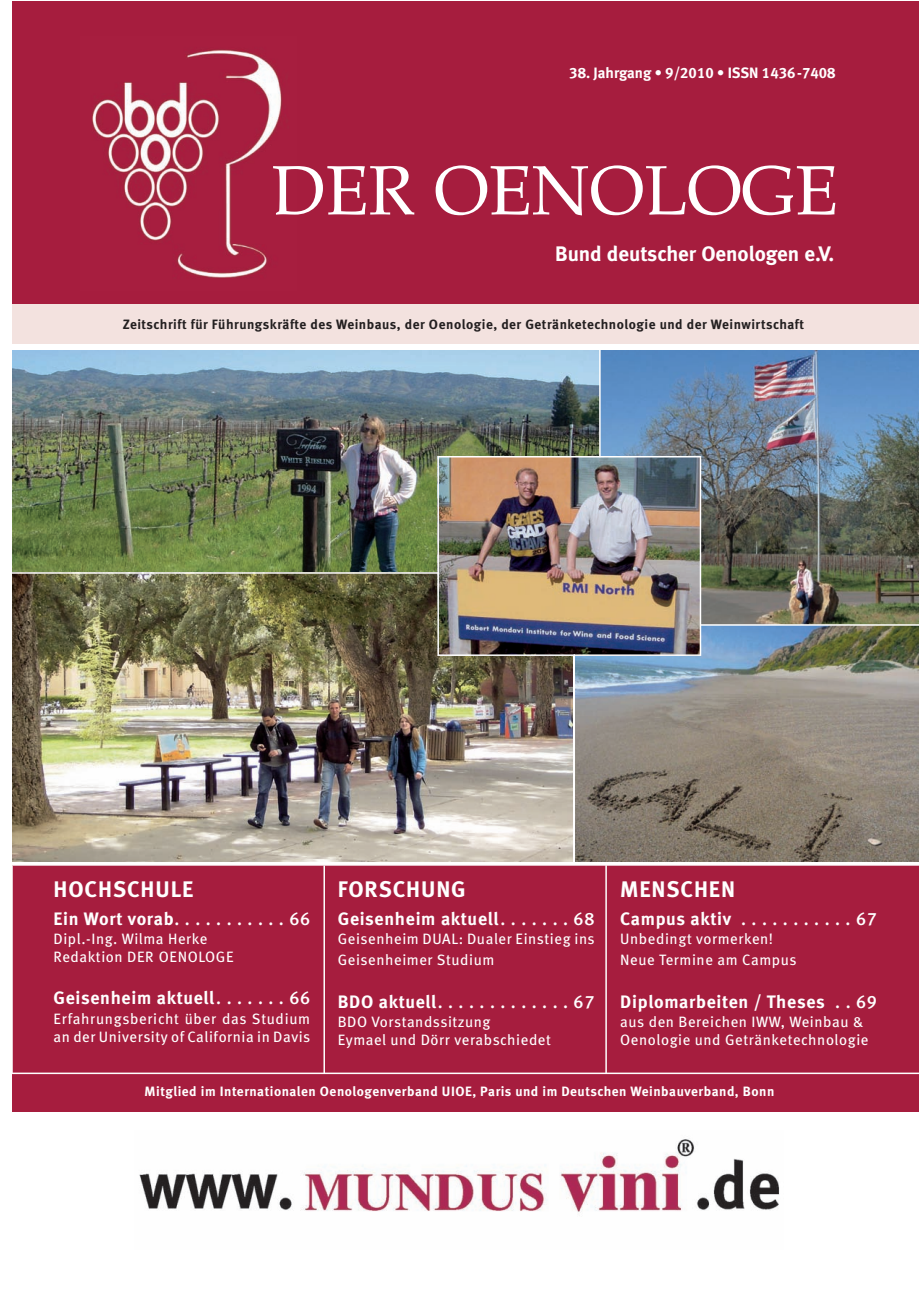
<style>
.page{position:relative;width:919px;height:1289px;background:#fff}
.page>*{position:absolute;margin:0;border:0;box-sizing:border-box;transform-origin:0 0}
.t1{font:69.75px "Book Antiqua";color:#fff}
.t2{font:22.5px "Meta Bold LF";letter-spacing:.04em;color:#fff}
.t3{font:21px "Meta Bold LF";color:#fff}
.t4{font:18px "Meta Bold LF";letter-spacing:.04em;color:#fff}
.t5{font:18px "Meta Medium LF";color:#fff}
.t6{font:15px/18px "Meta Book LF";letter-spacing:.04em;color:#fff}
.t7{font:15px "Meta Bold LF";color:#fff}
.t8{font:13.5px "Meta Bold LF";letter-spacing:.04em;color:#231f20}
.t9{font:13.5px "Meta Bold LF";letter-spacing:.04em;color:#fff}
.s1{font-family:"Meta Bold LF"}
.s2{font-family:"Meta Medium LF"}
</style>
<div class="page">
<div style="left:13px;top:302px;width:905px;height:42px;background:#f3e2df"></div>
<div style="left:13px;top:1px;width:905px;height:302px;background:#a61d3e"></div>
<div style="left:13px;top:865px;width:905px;height:207px;background:#a61d3e"></div>
<img style="left:92px;top:49px;width:190px;height:229px">
<img style="left:139px;top:1139px;width:641px;height:73px">
<hr style="left:323px;top:865px;width:2px;height:212px;background:#fff">
<hr style="left:605px;top:865px;width:1px;height:211px;background:#fff">
<div style="left:13px;top:1074px;width:905px;height:37px;background:#a61d3e"></div>
<img style="left:13px;top:350px;width:586px;height:222px">
<img style="left:13px;top:573px;width:560px;height:288px">
<img style="left:600px;top:350px;width:318px;height:274px">
<img style="left:575px;top:625px;width:343px;height:236px">
<img style="left:437px;top:456px;width:264px;height:200px">
<hr style="left:599px;top:349px;width:1px;height:108px;background:#fff">
<hr style="left:573px;top:654px;width:2px;height:208px;background:#fff">
<hr style="left:700px;top:624px;width:218px;height:1px;background:#fff">
<hr style="left:9px;top:572px;width:429px;height:1px;background:#fff">
<p class="t7" style="left:569px;top:67px;width:268px">38. Jahrgang • 9/2010 • ISSN 1436-7408</p>
<h1 class="t1" style="left:271px;top:164px;width:567px">DER OENOLOGE</h1>
<h3 class="t3" style="left:555px;top:245px;width:280px">Bund deutscher Oenologen e.V.</h3>
<p class="t8" style="left:123px;top:319px;width:682px">Zeitschrift für Führungskräfte des Weinbaus, der Oenologie, der Getränketechnologie und der Weinwirtschaft</p>
<h2 class="t2" style="left:54px;top:880px;width:141px">HOCHSCHULE</h2>
<p class="t5" style="left:54px;top:911px;width:258px"><span class="s1">Ein Wort vorab</span>. . . . . . . . . . . 66</p>
<p class="t6" style="left:54px;top:931px;width:181px">Dipl.-Ing. Wilma Herke<br>Redaktion DER OENOLOGE</p>
<p class="t4" style="left:54px;top:990px;width:258px">Geisenheim aktuell<span class="s2">. . . . . . . 66</span></p>
<p class="t6" style="left:54px;top:1010px;width:258px">Erfahrungsbericht über das Studium an der University of California in Davis</p>
<h2 class="t2" style="left:620px;top:880px;width:116px">MENSCHEN</h2>
<p class="t5" style="left:620px;top:911px;width:258px"><span class="s1">Campus aktiv</span> . . . . . . . . . . . 67</p>
<p class="t6" style="left:620px;top:930px;width:178px;line-height:20.2px">Unbedingt vormerken!<br>Neue Termine am Campus</p>
<p class="t4" style="left:620px;top:994px;width:258px">Diplomarbeiten / Theses <span class="s2">. . 69</span></p>
<p class="t6" style="left:620px;top:1014px;width:250px">aus den Bereichen IWW, Weinbau &amp;<br>Oenologie und Getränketechnologie</p>
<p class="t9" style="left:145px;top:1085px;width:631px">Mitglied im Internationalen Oenologenverband UIOE, Paris und im Deutschen Weinbauverband, Bonn</p>
<h2 class="t2" style="left:338px;top:880px;width:129px">FORSCHUNG</h2>
<p class="t4" style="left:338px;top:911px;width:258px">Geisenheim aktuell<span class="s2">. . . . . . . 68</span></p>
<p class="t6" style="left:338px;top:930px;width:258px;line-height:20.2px">Geisenheim DUAL: Dualer Einstieg ins<br>Geisenheimer Studium</p>
<p class="t5" style="left:338px;top:994px;width:258px"><span class="s1">BDO aktuell</span>. . . . . . . . . . . . . 67</p>
<p class="t6" style="left:338px;top:1014px;width:215px">BDO Vorstandssitzung<br>Eymael und Dörr verabschiedet</p>
</div>
